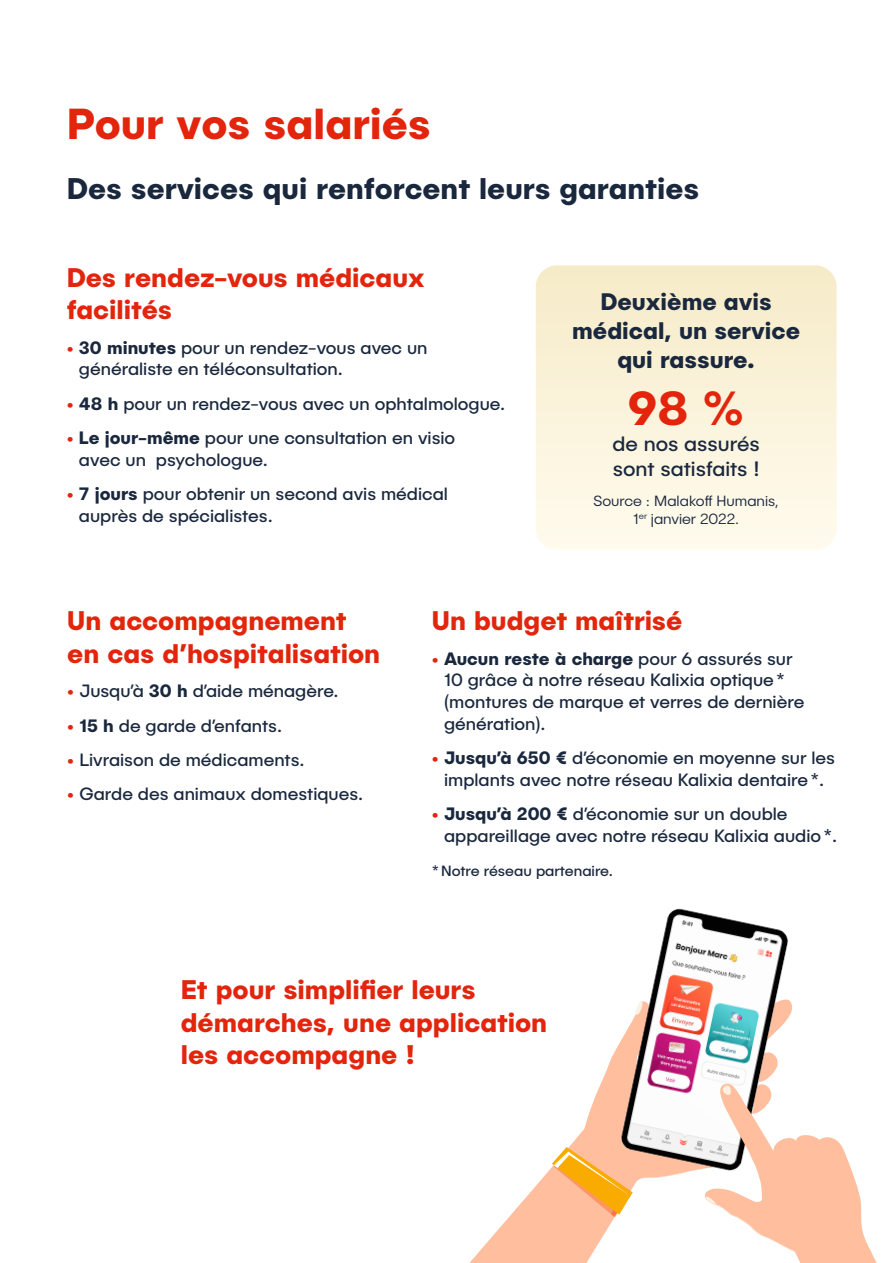
<style>
.page{position:relative;width:893px;height:1263px;background:#fff}
.page>*{position:absolute;margin:0;border:0;box-sizing:border-box;transform-origin:0 0}
.txt{font:700 48px "Publica Sans";color:#e2250c}
.titre_1{font:700 43.5px "Publica Sans";color:#e2250c}
.Titre_2{font:700 30px "Publica Sans";color:#1a283e}
.T3{font:700 27px/32.4px "Publica Sans";color:#e2250c}
.txt-2{font:700 24px/28.8px "Publica Sans";color:#1a283e;text-align:center}
.txt-3{font:21px/25.2px "Publica Sans";color:#1a283e}
.txt-4{font:18px/21.6px "Publica Sans";color:#1a283e}
.txt-5{font:300 15px/18px "Publica Sans";color:#1a283e;text-align:center}
.txt-6{font:15px "Publica Sans";color:#1a283e}
.s1{font-weight:700;color:#e2250c}
.s2{font-weight:700}
</style>
<div class="page">
<svg style="left:536px;top:265px;width:301px;height:285px"></svg>
<svg style="left:469px;top:1167px;width:83px;height:96px"></svg>
<img style="left:651px;top:908px;width:137px;height:86px">
<svg style="left:552px;top:994px;width:325px;height:269px"></svg>
<p class="titre_1" style="left:67px;top:95px;width:366px">Pour vos salariés</p>
<p class="Titre_2" style="left:67px;top:168px;width:634px">Des services qui renforcent leurs garanties</p>
<p class="T3" style="left:67px;top:260px;width:359px">Des rendez-vous médicaux facilités</p>
<p class="txt-4" style="left:79px;top:336px;width:350px;text-indent:-12px"><span class="s1">•</span> <span class="s2">30 minutes</span> pour un rendez-vous avec un généraliste en téléconsultation.</p>
<p class="txt-4" style="left:67px;top:392px;width:440px"><span class="s1">•</span> <span class="s2">48 h</span> pour un rendez-vous avec un ophtalmologue.</p>
<p class="txt-4" style="left:79px;top:426px;width:378px;text-indent:-12px"><span class="s1">•</span> <span class="s2">Le jour-même</span> pour une consultation en visio avec un psychologue.</p>
<p class="txt-4" style="left:79px;top:482px;width:370px;text-indent:-12px"><span class="s1">•</span> <span class="s2">7 jours</span> pour obtenir un second avis médical auprès de spécialistes.</p>
<p class="txt-2" style="left:572px;top:286px;width:229px">Deuxième avis médical, un service qui rassure.</p>
<p class="txt" style="left:628px;top:377px;width:118px">98 %</p>
<p class="txt-3" style="left:613px;top:430px;width:149px">de nos assurés sont satisfaits !</p>
<p class="txt-5" style="left:593px;top:492px;width:187px">Source : Malakoff Humanis,<br>1<sup>er</sup> janvier 2022.</p>
<p class="T3" style="left:67px;top:604px;width:314px">Un accompagnement en cas d’hospitalisation</p>
<p class="txt-4" style="left:67px;top:680px;width:273px"><span class="s1">•</span> Jusqu’à <span class="s2">30 h</span> d’aide ménagère.</p>
<p class="txt-4" style="left:67px;top:714px;width:216px"><span class="s1">•</span> <span class="s2">15 h</span> de garde d’enfants.</p>
<p class="txt-4" style="left:67px;top:748px;width:239px"><span class="s1">•</span> Livraison de médicaments.</p>
<p class="txt-4" style="left:67px;top:783px;width:298px"><span class="s1">•</span> Garde des animaux domestiques.</p>
<p class="T3" style="left:432px;top:604px;width:252px">Un budget maîtrisé</p>
<p class="txt-4" style="left:444px;top:647px;width:362px;text-indent:-12px"><span class="s1">•</span> <span class="s2">Aucun reste à charge</span> pour 6 assurés sur 10 grâce à notre réseau Kalixia optique* (montures de marque et verres de dernière génération).</p>
<p class="txt-4" style="left:432px;top:746px;width:405px;text-align:center"><span class="s1">•</span> <span class="s2">Jusqu’à 650 €</span> d’économie en moyenne sur les implants avec notre réseau Kalixia dentaire*.</p>
<p class="txt-4" style="left:444px;top:802px;width:395px;text-indent:-12px"><span class="s1">•</span> <span class="s2">Jusqu’à 200 €</span> d’économie sur un double appareillage avec notre réseau Kalixia audio*.</p>
<p class="txt-6" style="left:432px;top:861px;width:183px">*Notre réseau partenaire.</p>
<p class="T3" style="left:181px;top:972px;width:368px">Et pour simplifier leurs démarches, une application les accompagne !</p>
</div>
